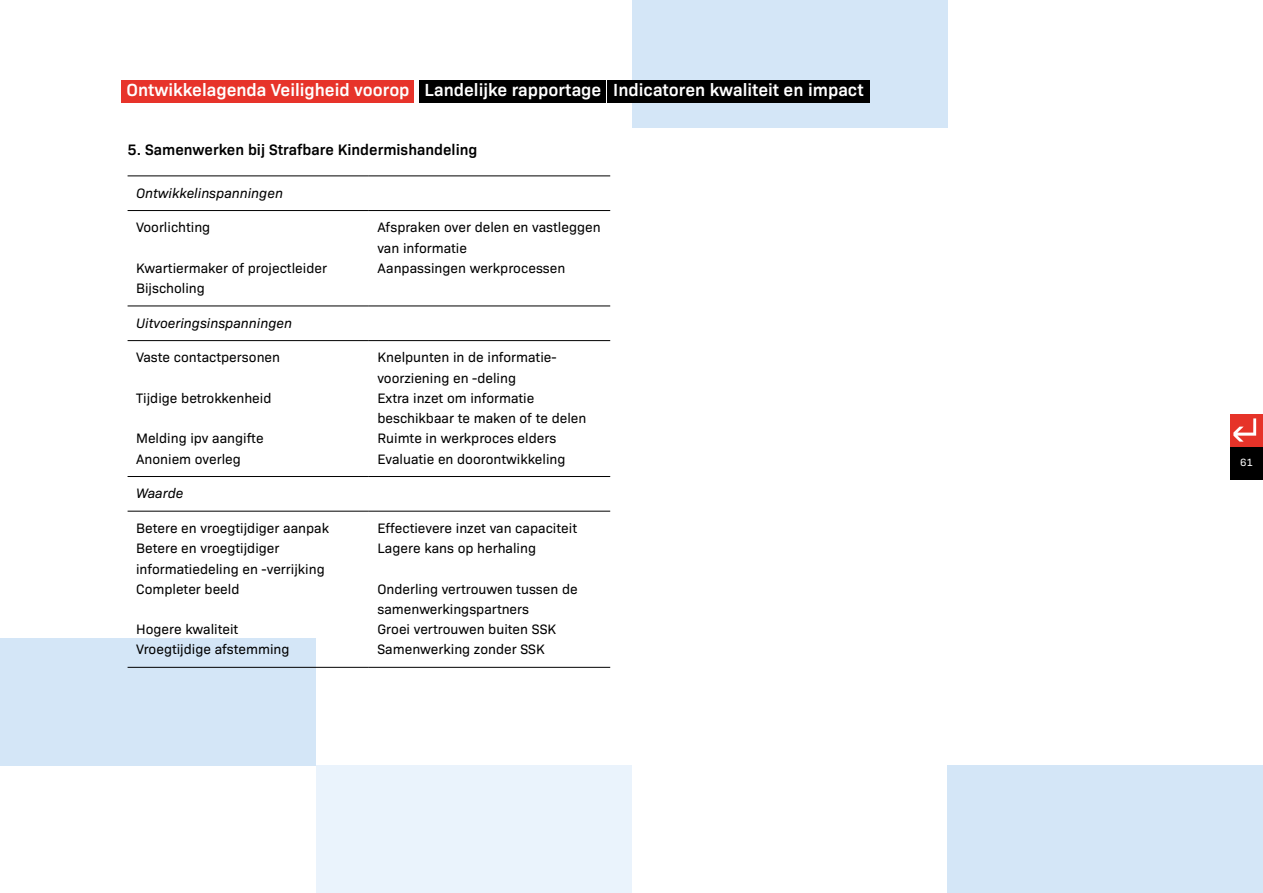
<style>
.page{position:relative;width:1263px;height:893px;background:#fff}
.page>*{position:absolute;margin:0;border:0;box-sizing:border-box;transform-origin:0 0}
.t1{font:600 17.7px "Bio Sans";color:#fff}
.t2{font:600 15.3px "Bio Sans";color:#000}
.t3{font:13.8px/20.2px "Bio Sans";color:#000}
.t4{font:italic 13.8px "Bio Sans";color:#000}
.t5{font:10.65px "Bio Sans";color:#fff}
</style>
<div class="page">
<div style="left:316px;top:765px;width:316px;height:128px;background:#eaf3fc"></div>
<div style="left:0;top:638px;width:316px;height:127px;background:#d4e6f7"></div>
<div style="left:947px;top:765px;width:316px;height:128px;background:#d4e6f7"></div>
<div style="left:632px;top:0;width:315px;height:128px;background:#d4e6f7"></div>
<div style="left:121px;top:80px;width:293px;height:22px;background:#e7332a"></div>
<div style="left:608px;top:80px;width:262px;height:22px;background:#000"></div>
<div style="left:419px;top:80px;width:186px;height:22px;background:#000"></div>
<hr style="left:128px;top:667px;width:241px;height:1px;background:#000">
<hr style="left:128px;top:176px;width:241px;height:1px;background:#000">
<hr style="left:369px;top:176px;width:241px;height:1px;background:#000">
<hr style="left:128px;top:210px;width:241px;height:1px;background:#000">
<hr style="left:128px;top:306px;width:241px;height:1px;background:#000">
<hr style="left:369px;top:210px;width:241px;height:1px;background:#000">
<hr style="left:369px;top:306px;width:241px;height:1px;background:#000">
<hr style="left:128px;top:340px;width:241px;height:1px;background:#000">
<hr style="left:128px;top:476px;width:241px;height:1px;background:#000">
<hr style="left:369px;top:340px;width:241px;height:1px;background:#000">
<hr style="left:369px;top:476px;width:241px;height:1px;background:#000">
<hr style="left:128px;top:511px;width:241px;height:1px;background:#000">
<hr style="left:369px;top:511px;width:241px;height:1px;background:#000">
<hr style="left:369px;top:667px;width:241px;height:1px;background:#000">
<div style="left:1230px;top:414px;width:33px;height:33px;background:#e63329"></div>
<svg style="left:1233px;top:418px;width:23px;height:24px"></svg>
<div style="left:1230px;top:447px;width:33px;height:33px;background:#000"></div>
<p class="t1" style="left:126px;top:77px;width:739px">Ontwikkelagenda Veiligheid voorop Landelijke rapportage Indicatoren kwaliteit en impact</p>
<p class="t2" style="left:128px;top:138px;width:351px">5. Samenwerken bij Strafbare Kindermishandeling</p>
<p class="t4" style="left:136px;top:183px;width:148px">Ontwikkelinspanningen</p>
<p class="t3" style="left:136px;top:216px;width:76px">Voorlichting</p>
<p class="t3" style="left:136px;top:257px;width:192px">Kwartiermaker of projectleider<br>Bijscholing</p>
<p class="t3" style="left:377px;top:216px;width:225px">Afspraken over delen en vastleggen van informatie<br>Aanpassingen werkprocessen</p>
<p class="t4" style="left:136px;top:313px;width:157px">Uitvoeringsinspanningen</p>
<p class="t3" style="left:136px;top:346px;width:146px">Vaste contactpersonen</p>
<p class="t3" style="left:136px;top:387px;width:137px">Tijdige betrokkenheid</p>
<p class="t3" style="left:136px;top:427px;width:129px">Melding ipv aangifte<br>Anoniem overleg</p>
<p class="t4" style="left:136px;top:483px;width:49px">Waarde</p>
<p class="t3" style="left:136px;top:517px;width:194px">Betere en vroegtijdiger aanpak<br>Betere en vroegtijdiger informatiedeling en -verrijking<br>Completer beeld</p>
<p class="t3" style="left:136px;top:618px;width:155px">Hogere kwaliteit<br>Vroegtijdige afstemming</p>
<p class="t3" style="left:377px;top:346px;width:211px">Knelpunten in de informatie&shy;voorziening en -deling<br>Extra inzet om informatie beschikbaar te maken of te delen<br>Ruimte in werkproces elders<br>Evaluatie en doorontwikkeling</p>
<p class="t3" style="left:377px;top:517px;width:201px">Effectievere inzet van capaciteit<br>Lagere kans op herhaling</p>
<p class="t3" style="left:377px;top:578px;width:202px">Onderling vertrouwen tussen de samenwerkingspartners<br>Groei vertrouwen buiten SSK<br>Samenwerking zonder SSK</p>
<p class="t5" style="left:1240px;top:455px;width:14px">61</p>
</div>
